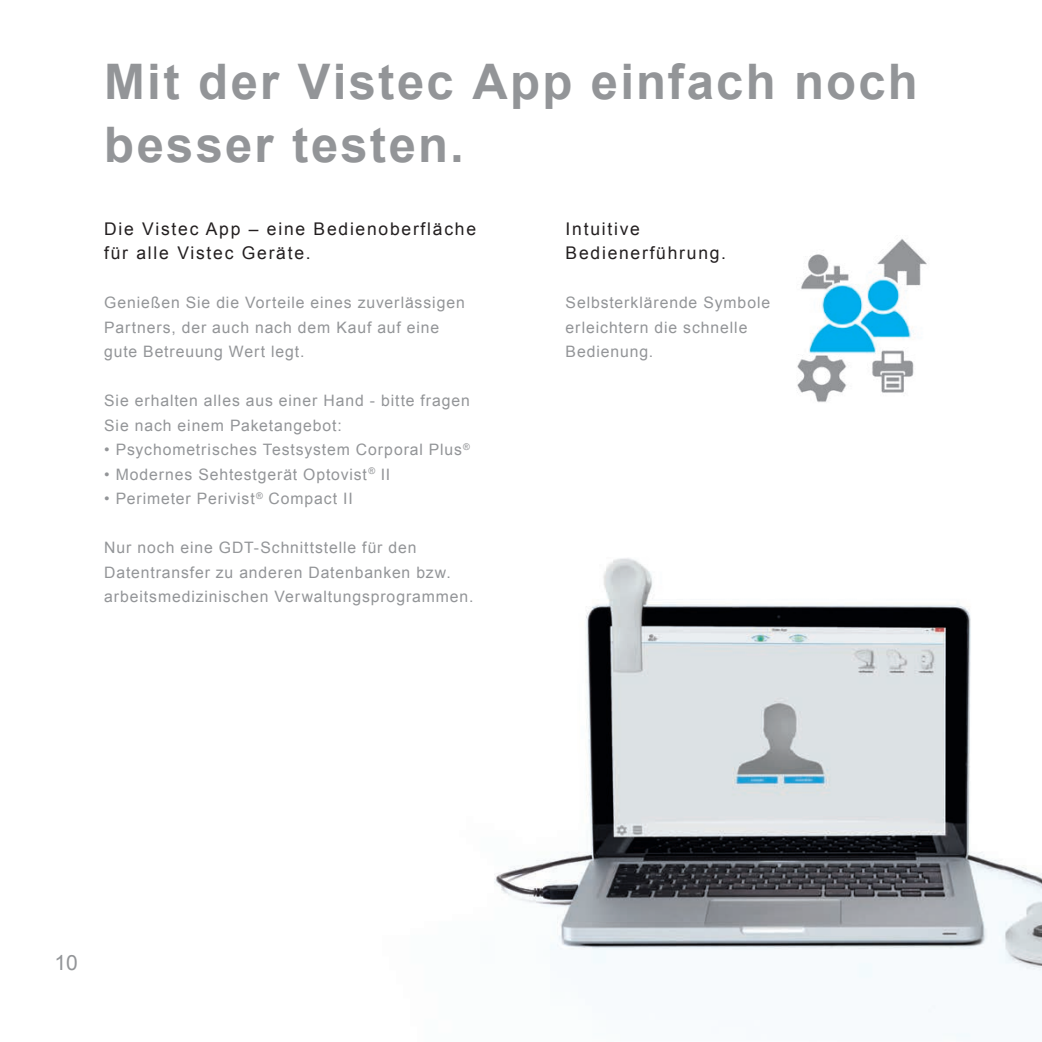
<style>
.page{position:relative;width:1042px;height:1042px;background:#fff}
.page>*{position:absolute;margin:0;border:0;box-sizing:border-box;transform-origin:0 0}
.t1{font:700 49px/63px "Arial";letter-spacing:.045em;color:#939598}
.t2{font:21px "Arial";color:#939598}
.t3{font:17.5px/24.5px "Arial";letter-spacing:.1em;color:#231f20}
.t4{font:15.75px/24.5px "Arial";letter-spacing:.055em;color:#939598}
</style>
<div class="page">
<img style="left:494px;top:558px;width:548px;height:479px">
<img style="left:797px;top:239px;width:130px;height:164px">
<h1 class="t1" style="left:104px;top:52px;width:815px">Mit der Vistec App einfach noch besser testen.</h1>
<p class="t3" style="left:104px;top:216px;width:373px">Die Vistec App – eine Bedienoberfläche für alle Vistec Geräte.</p>
<p class="t4" style="left:104px;top:290px;width:362px">Genießen Sie die Vorteile eines zuverlässigen<br>Partners, der auch nach dem Kauf auf eine gute Betreuung Wert legt.</p>
<p class="t4" style="left:104px;top:388px;width:367px">Sie erhalten alles aus einer Hand - bitte fragen<br>Sie nach einem Paketangebot:</p>
<p class="t4" style="left:104px;top:437px;width:367px">• Psychometrisches Testsystem Corporal Plus<sup>®</sup></p>
<p class="t4" style="left:104px;top:462px;width:288px">• Modernes Sehtestgerät Optovist<sup>®</sup> II</p>
<p class="t4" style="left:104px;top:486px;width:250px">• Perimeter Perivist<sup>®</sup> Compact II</p>
<p class="t4" style="left:104px;top:535px;width:371px">Nur noch eine GDT-Schnittstelle für den<br>Datentransfer zu anderen Datenbanken bzw. arbeitsmedizinischen Verwaltungsprogrammen.</p>
<p class="t3" style="left:566px;top:216px;width:162px">Intuitive<br>Bedienerführung.</p>
<p class="t4" style="left:566px;top:290px;width:206px">Selbsterklärende Symbole erleichtern die schnelle<br>Bedienung.</p>
<h2 class="t2" style="left:55px;top:948px;width:25px">10</h2>
</div>
